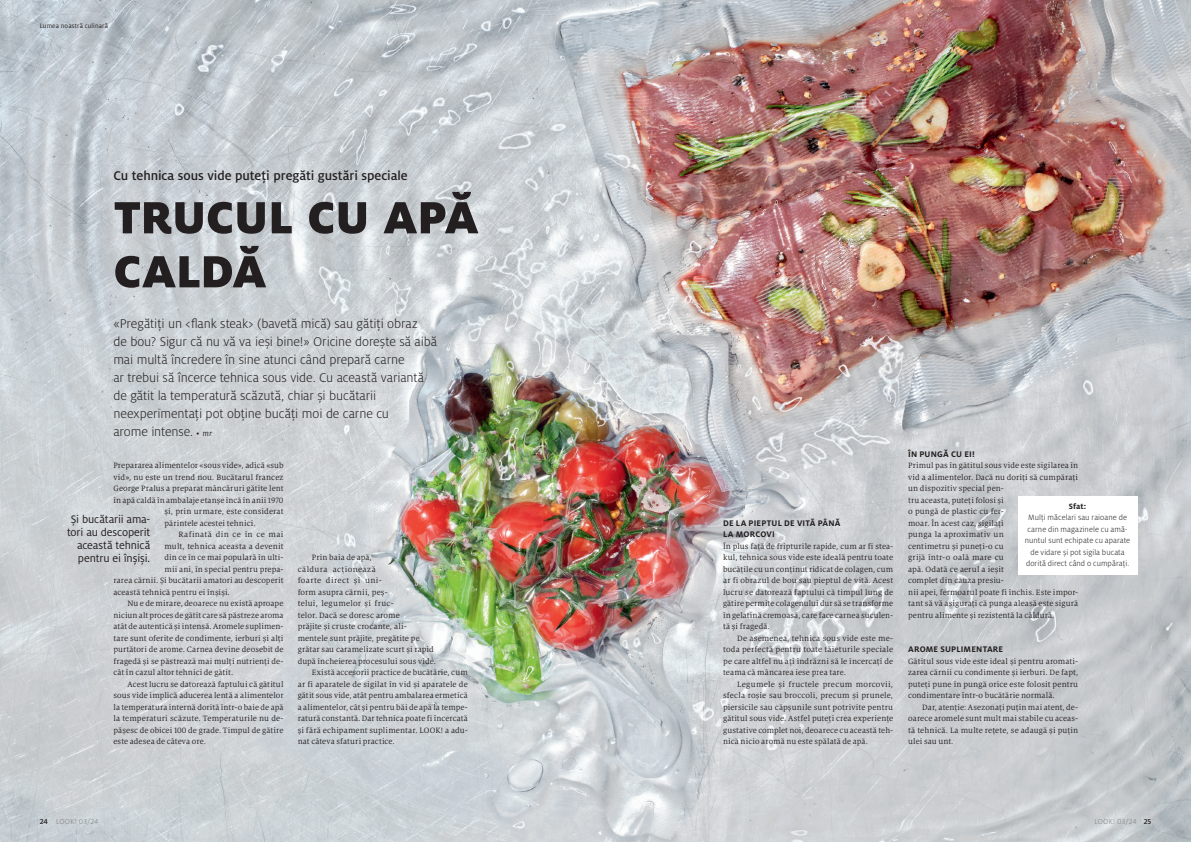
<style>
.page{position:relative;width:1191px;height:842px;background:#fff}
.page>*{position:absolute;margin:0;border:0;box-sizing:border-box;transform-origin:0 0}
.t1{font:900 50px/54px "Milo Pro";color:#231f20}
.t2{font:300 14px/18px "Milo Pro";letter-spacing:-.005em;color:#231f20}
.t3{font:500 14px "Milo Pro";letter-spacing:-.005em;color:#231f20}
.t4{font:12px/13px "Milo Pro";letter-spacing:-.01em;color:#231f20;text-align:right}
.t5{font:700 9px/11.5px "Milo Pro";letter-spacing:.02em;color:#231f20}
.t6{font:8.5px/11.5px "Milo Serif Pro";letter-spacing:.01em;color:#231f20;text-align:justify}
.t7{font:300 8.5px/11.5px "Milo Pro";letter-spacing:.01em;color:#231f20;text-align:center}
.t8{font:8.5px "Milo Serif Pro";letter-spacing:.045em;color:#231f20}
.t9{font:8.5px "Milo Serif Pro";letter-spacing:.03em;color:#231f20}
.t10{font:8.5px "Milo Serif Pro";letter-spacing:.035em;color:#231f20}
.t11{font:700 8.5px "Milo Pro";color:#231f20}
.t12{font:300 8px "Milo Pro";letter-spacing:.01em;color:#808285}
.t13{font:7px "Milo Pro";letter-spacing:.02em;color:#231f20}
.s1{font-family:"Milo Serif Pro";font-weight:400;font-style:italic;font-size:8.5px}
.s2{font-weight:500;color:#231f20}
</style>
<div class="page">
<img style="left:0;top:0;width:1191px;height:842px">
<div style="left:1018px;top:496px;width:119px;height:21px;background:#fff"></div>
<div style="left:1018px;top:508px;width:119px;height:67px;background:#fff"></div>
<p class="t13" style="left:40px;top:22px;width:70px">Lumea noastră culinară</p>
<h2 class="t3" style="left:113px;top:168px;width:296px">Cu tehnica sous vide puteți pregăti gustări speciale</h2>
<h1 class="t1" style="left:114px;top:190px;width:366px">TRUCUL CU APĂ<br>CALDĂ</h1>
<p class="t2" style="left:113px;top:315px;width:325px">«Pregătiți un &lt;flank steak&gt; (bavetă mică) sau gătiți obraz<br>de bou? Sigur că nu vă va ieși bine!» Oricine dorește să aibă mai multă încredere în sine atunci când prepară carne<br>ar trebui să încerce tehnica sous vide. Cu această variantă de gătit la temperatură scăzută, chiar și bucătarii neexperimentați pot obține bucăți moi de carne cu<br>arome intense. <span class="s1">• mr</span></p>
<p class="t6" style="left:113px;top:460px;width:172px">Prepararea alimentelor «sous vide», adică «sub</p>
<p class="t6" style="left:113px;top:471px;width:172px">vid», nu este un trend nou. Bucătarul francez</p>
<p class="t6" style="left:113px;top:483px;width:172px">George Pralus a preparat mâncăruri gătite lent</p>
<p class="t6" style="left:113px;top:494px;width:172px">în apă caldă în ambalaje etanșe încă în anii 1970</p>
<p class="t6" style="left:164px;top:506px;width:121px">și, prin urmare, este considerat</p>
<p class="t6" style="left:164px;top:517px;width:93px">părintele acestei tehnici.</p>
<p class="t10" style="left:179px;top:530px;width:106px">Rafinată din ce în ce mai</p>
<p class="t6" style="left:164px;top:540px;width:121px">mult, tehnica aceasta a devenit</p>
<p class="t6" style="left:164px;top:552px;width:121px">din ce în ce mai populară în ulti-</p>
<p class="t6" style="left:164px;top:563px;width:121px">mii ani, în special pentru prepa-</p>
<p class="t6" style="left:113px;top:575px;width:172px">rarea cărnii. Și bucătarii amatori au descoperit</p>
<p class="t6" style="left:113px;top:586px;width:118px">această tehnică pentru ei înșiși.</p>
<p class="t6" style="left:128px;top:598px;width:157px">Nu e de mirare, deoarece nu există aproape</p>
<p class="t6" style="left:113px;top:609px;width:172px">niciun alt proces de gătit care să păstreze aroma</p>
<p class="t6" style="left:113px;top:621px;width:172px">atât de autentică și intensă. Aromele suplimen-</p>
<p class="t6" style="left:113px;top:632px;width:172px">tare sunt oferite de condimente, ierburi și alți</p>
<p class="t6" style="left:113px;top:644px;width:172px">purtători de arome. Carnea devine deosebit de</p>
<p class="t6" style="left:113px;top:655px;width:172px">fragedă și se păstrează mai mulți nutrienți de-</p>
<p class="t6" style="left:113px;top:667px;width:121px">cât în cazul altor tehnici de gătit.</p>
<p class="t6" style="left:128px;top:678px;width:157px">Acest lucru se datorează faptului că gătitul</p>
<p class="t6" style="left:113px;top:690px;width:172px">sous vide implică aducerea lentă a alimentelor</p>
<p class="t6" style="left:113px;top:701px;width:172px">la temperatura internă dorită într-o baie de apă</p>
<p class="t6" style="left:113px;top:713px;width:172px">la temperaturi scăzute. Temperaturile nu de-</p>
<p class="t6" style="left:113px;top:724px;width:172px">pășesc de obicei 100 de grade. Timpul de gătire</p>
<p class="t6" style="left:113px;top:736px;width:94px">este adesea de câteva ore.</p>
<h3 class="t4" style="left:67px;top:513px;width:85px">Și bucătarii ama&shy;tori au descoperit această tehnică pentru ei înșiși.</h3>
<p class="t6" style="left:312px;top:552px;width:61px">Prin baia de apă,</p>
<p class="t8" style="left:298px;top:564px;width:79px">căldura acționează</p>
<p class="t8" style="left:298px;top:576px;width:86px">foarte direct și uni-</p>
<p class="t6" style="left:298px;top:586px;width:92px">form asupra cărnii, peș-</p>
<p class="t9" style="left:298px;top:599px;width:98px">telui, legumelor și fruc-</p>
<p class="t6" style="left:298px;top:609px;width:104px">telor. Dacă se doresc arome</p>
<p class="t6" style="left:298px;top:621px;width:111px">prăjite și cruste crocante, ali-</p>
<p class="t6" style="left:298px;top:632px;width:124px">mentele sunt prăjite, pregătite pe</p>
<p class="t6" style="left:298px;top:644px;width:138px">grătar sau caramelizate scurt și rapid</p>
<p class="t6" style="left:298px;top:655px;width:140px">după încheierea procesului sous vide.</p>
<p class="t6" style="left:312px;top:667px;width:157px">Există accesorii practice de bucătărie, cum</p>
<p class="t6" style="left:298px;top:678px;width:172px">ar fi aparatele de sigilat în vid și aparatele de</p>
<p class="t6" style="left:298px;top:690px;width:172px">gătit sous vide, atât pentru ambalarea ermetică</p>
<p class="t6" style="left:298px;top:701px;width:171px">a alimentelor, cât și pentru băi de apă la tempe-</p>
<p class="t6" style="left:298px;top:713px;width:171px">ratură constantă. Dar tehnica poate fi încercată</p>
<p class="t6" style="left:298px;top:724px;width:172px">și fără echipament suplimentar. LOOK! a adu-</p>
<p class="t6" style="left:298px;top:736px;width:99px">nat câteva sfaturi practice.</p>
<p class="t5" style="left:723px;top:517px;width:119px">DE LA PIEPTUL DE VITĂ PÂNĂ<br>LA MORCOVI</p>
<p class="t6" style="left:723px;top:540px;width:172px">În plus față de fripturile rapide, cum ar fi stea&shy;kul, tehnica sous vide este ideală pentru toate bucățile cu un conținut ridicat de colagen, cum ar fi obrazul de bou sau pieptul de vită. Acest lucru se datorează faptului că timpul lung de gătire permite colagenului dur să se transforme în gelatină cremoasă, care face carnea suculen&shy;tă și fragedă.</p>
<p class="t6" style="left:723px;top:632px;width:172px;text-indent:14px">De asemenea, tehnica sous vide este me&shy;toda perfectă pentru toate tăieturile speciale pe care altfel nu ați îndrăzni să le încercați de teama că mâncarea iese prea tare.</p>
<p class="t6" style="left:723px;top:678px;width:172px;text-indent:14px">Legumele și fructele precum morcovii, sfecla roșie sau broccoli, precum și prunele, piersicile sau căpșunile sunt potrivite pentru gătitul sous vide. Astfel puteți crea experiențe gustative complet noi, deoarece cu această teh&shy;nică nicio aromă nu este spălată de apă.</p>
<p class="t5" style="left:908px;top:448px;width:68px">ÎN PUNGĂ CU EI!</p>
<p class="t6" style="left:908px;top:460px;width:172px;text-align:left">Primul pas în gătitul sous vide este sigilarea în vid a alimentelor. Dacă nu doriți să cumpărați un dispozitiv special pen-<br>tru aceasta, puteți folosi și<br>o pungă de plastic cu fer-<br>moar. În acest caz, sigilați<br>punga la aproximativ un<br>centimetru și puneți-o cu<br>grijă într-o oală mare cu<br>apă. Odată ce aerul a ieșit<br>complet din cauza presiu-<br>nii apei, fermoarul poate fi închis. Este impor&shy;tant să vă asigurați că punga aleasă este sigură pentru alimente și rezistentă la căldură.</p>
<p class="t5" style="left:908px;top:644px;width:96px">AROME SUPLIMENTARE</p>
<p class="t6" style="left:908px;top:655px;width:172px">Gătitul sous vide este ideal și pentru aromati&shy;zarea cărnii cu condimente și ierburi. De fapt, puteți pune în pungă orice este folosit pentru condimentare într-o bucătărie normală.</p>
<p class="t6" style="left:908px;top:701px;width:172px;text-indent:14px">Dar, atenție: Asezonați puțin mai atent, de&shy;oarece aromele sunt mult mai stabile cu aceas&shy;tă tehnică. La multe rețete, se adaugă și puțin ulei sau unt.</p>
<p class="t11" style="left:1069px;top:501px;width:19px">Sfat:</p>
<p class="t7" style="left:1025px;top:512px;width:107px">Mulți măcelari sau raioane de carne din magazinele cu amă&shy;nuntul sunt echipate cu aparate de vidare și pot sigila bucata dorită direct când o cumpărați.</p>
<p class="t12" style="left:40px;top:817px;width:60px"><span class="s2">24</span> LOOK! 03/24</p>
<p class="t12" style="left:1094px;top:817px;width:58px">LOOK! 03/24 <span class="s2">25</span></p>
</div>
